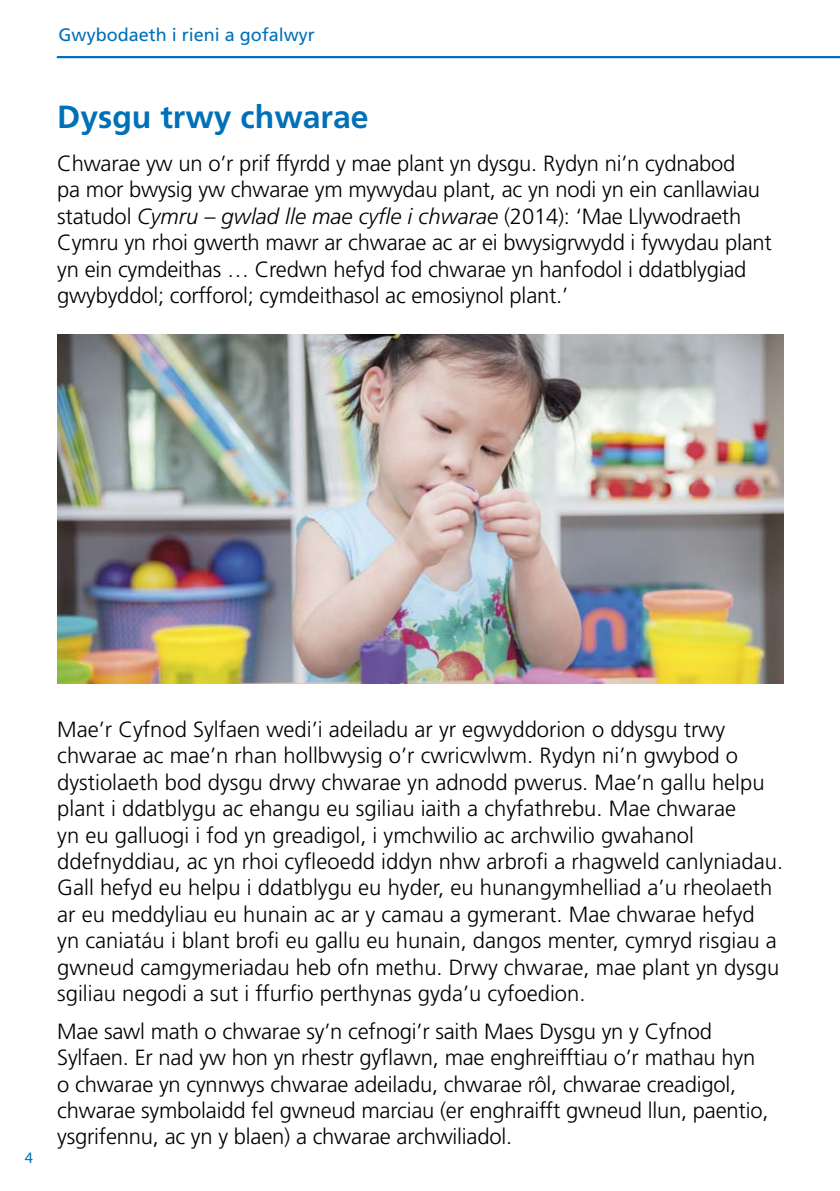
<style>
.page{position:relative;width:840px;height:1191px;background:#fff}
.page>*{position:absolute;margin:0;border:0;box-sizing:border-box;transform-origin:0 0}
.H2_Blue_16pt{font:700 32px "Frutiger LT Std";color:#0070b7}
.Body_Text{font:300 22px/26.4px "Frutiger LT Std";color:#000}
.t1{font:18px "Frutiger LT Std";color:#0070b7}
.t2{font:16px "Myriad Pro";color:#0070b7}
.s1{font-style:italic}
</style>
<div class="page">
<hr style="left:57px;top:56px;width:782px;height:2px;background:#0070b7">
<img style="left:57px;top:334px;width:725px;height:349px">
<p class="t1" style="left:59px;top:24px;width:258px">Gwybodaeth i rieni a gofalwyr</p>
<h2 class="H2_Blue_16pt" style="left:57px;top:98px;width:313px">Dysgu trwy chwarae</h2>
<p class="Body_Text" style="left:57px;top:150px;width:715px">Chwarae yw un o’r prif ffyrdd y mae plant yn dysgu. Rydyn ni’n cydnabod<br>pa mor bwysig yw chwarae ym mywydau plant, ac yn nodi yn ein canllawiau statudol <span class="s1">Cymru – gwlad lle mae cyfle i chwarae</span> (2014): ‘Mae Llywodraeth Cymru yn rhoi gwerth mawr ar chwarae ac ar ei bwysigrwydd i fywydau plant yn ein cymdeithas … Credwn hefyd fod chwarae yn hanfodol i ddatblygiad gwybyddol; corfforol; cymdeithasol ac emosiynol plant.’</p>
<p class="t2" style="left:25px;top:1148px;width:10px">4</p>
<p class="Body_Text" style="left:57px;top:716px;width:727px">Mae’r Cyfnod Sylfaen wedi’i adeiladu ar yr egwyddorion o ddysgu trwy chwarae ac mae’n rhan hollbwysig o’r cwricwlwm. Rydyn ni’n gwybod o dystiolaeth bod dysgu drwy chwarae yn adnodd pwerus. Mae’n gallu helpu plant i ddatblygu ac ehangu eu sgiliau iaith a chyfathrebu. Mae chwarae<br>yn eu galluogi i fod yn greadigol, i ymchwilio ac archwilio gwahanol ddefnyddiau, ac yn rhoi cyfleoedd iddyn nhw arbrofi a rhagweld canlyniadau.<br>Gall hefyd eu helpu i ddatblygu eu hyder, eu hunangymhelliad a’u rheolaeth ar eu meddyliau eu hunain ac ar y camau a gymerant. Mae chwarae hefyd<br>yn caniatáu i blant brofi eu gallu eu hunain, dangos menter, cymryd risgiau a gwneud camgymeriadau heb ofn methu. Drwy chwarae, mae plant yn dysgu sgiliau negodi a sut i ffurfio perthynas gyda’u cyfoedion.</p>
<p class="Body_Text" style="left:57px;top:1018px;width:712px">Mae sawl math o chwarae sy’n cefnogi’r saith Maes Dysgu yn y Cyfnod Sylfaen. Er nad yw hon yn rhestr gyflawn, mae enghreifftiau o’r mathau hyn o chwarae yn cynnwys chwarae adeiladu, chwarae rôl, chwarae creadigol, chwarae symbolaidd fel gwneud marciau (er enghraifft gwneud llun, paentio, ysgrifennu, ac yn y blaen) a chwarae archwiliadol.</p>
</div>
